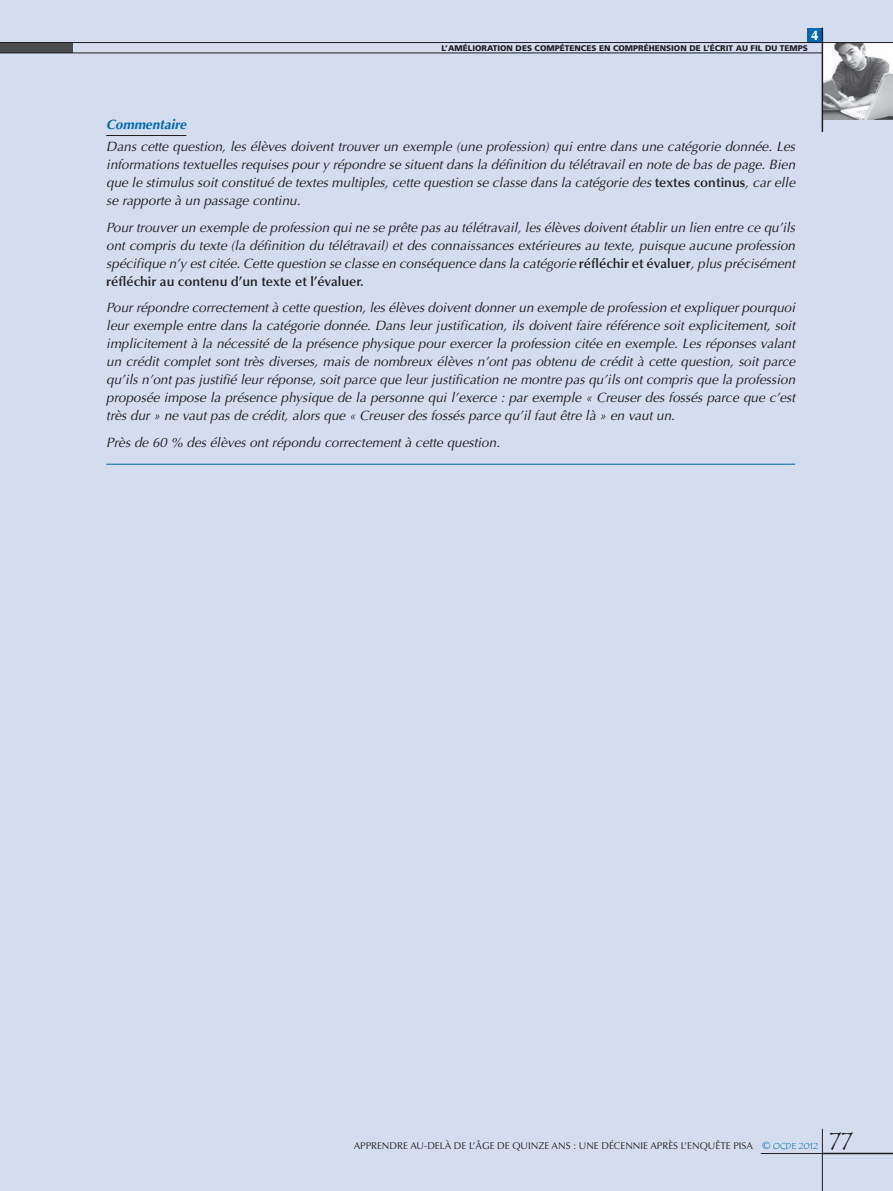
<style>
.page{position:relative;width:893px;height:1191px;background:#d3ddef}
.page>*{position:absolute;margin:0;border:0;box-sizing:border-box;transform-origin:0 0}
.t1{font:24px "Tempus Sans ITC";color:#231f20}
.t2{font:italic 13.5px/18px "Optima";color:#231f20;text-align:justify}
.t3{font:italic 700 13.5px "Optima";color:#0168b3}
.t4{font:900 13.5px "Optima";color:#fff}
.t5{font:9.75px "Optima";color:#231f20}
.t6{font:900 8.25px "Frutiger LT";color:#231f20}
.s1{font-weight:600;font-style:normal}
.s2{font-size:10.5px;color:#0168b3}
.s3{font-family:"Tempus Sans ITC";font-size:9px;color:#0168b3}
</style>
<div class="page">
<img style="left:823px;top:43px;width:70px;height:76px">
<div style="left:0;top:43px;width:72px;height:10px;background:#4b4c4d"></div>
<div style="left:807px;top:28px;width:15px;height:15px;background:#0168b3"></div>
<hr style="left:822px;top:28px;width:1px;height:104px;background:#231f20">
<hr style="left:0;top:42px;width:893px;height:1px;background:#231f20">
<hr style="left:0;top:53px;width:822px;height:1px;background:#231f20">
<hr style="left:822px;top:1128px;width:1px;height:63px;background:#231f20">
<hr style="left:761px;top:1153px;width:61px;height:1px;background:#231f20">
<hr style="left:822px;top:1152px;width:71px;height:2px;background:#231f20">
<hr style="left:106px;top:135px;width:80px;height:1px;background:#231f20">
<hr style="left:106px;top:464px;width:689px;height:1px;background:#0168b3">
<p class="t4" style="left:812px;top:27px;width:8px">4</p>
<p class="t6" style="left:442px;top:43px;width:368px">L’AMÉLIORATION DES COMPÉTENCES EN COMPRÉHENSION DE L’ÉCRIT AU FIL DU TEMPS</p>
<p class="t3" style="left:106px;top:116px;width:82px">Commentaire</p>
<p class="t2" style="left:106px;top:138px;width:691px">Dans cette question, les élèves doivent trouver un exemple (une profession) qui entre dans une catégorie donnée. Les informations textuelles requises pour y répondre se situent dans la définition du télétravail en note de bas de page. Bien que le stimulus soit constitué de textes multiples, cette question se classe dans la catégorie des <span class="s1">textes continus</span>, car elle se rapporte à un passage continu.</p>
<p class="t2" style="left:106px;top:218px;width:691px">Pour trouver un exemple de profession qui ne se prête pas au télétravail, les élèves doivent établir un lien entre ce qu’ils ont compris du texte (la définition du télétravail) et des connaissances extérieures au texte, puisque aucune profession spécifique n’y est citée. Cette question se classe en conséquence dans la catégorie <span class="s1">réfléchir et évaluer</span>, plus précisément <span class="s1">réfléchir au contenu d’un texte et l’évaluer.</span></p>
<p class="t2" style="left:106px;top:299px;width:691px">Pour répondre correctement à cette question, les élèves doivent donner un exemple de profession et expliquer pourquoi leur exemple entre dans la catégorie donnée. Dans leur justification, ils doivent faire référence soit explicitement, soit implicitement à la nécessité de la présence physique pour exercer la profession citée en exemple. Les réponses valant un crédit complet sont très diverses, mais de nombreux élèves n’ont pas obtenu de crédit à cette question, soit parce qu’ils n’ont pas justifié leur réponse, soit parce que leur justification ne montre pas qu’ils ont compris que la profession proposée impose la présence physique de la personne qui l’exerce : par exemple « Creuser des fossés parce que c’est très dur » ne vaut pas de crédit, alors que « Creuser des fossés parce qu’il faut être là » en vaut un.</p>
<p class="t2" style="left:106px;top:433px;width:395px">Près de 60 % des élèves ont répondu correctement à cette question.</p>
<p class="t5" style="left:354px;top:1140px;width:466px">APPRENDRE AU-DELÀ DE L’ÂGE DE QUINZE ANS : U NE DÉCENNIE APRÈS L’ENQUÊTE PISA <span class="s2">©</span> <span class="s3">OCDE 2012</span></p>
<h1 class="t1" style="left:830px;top:1125px;width:25px">77</h1>
</div>
